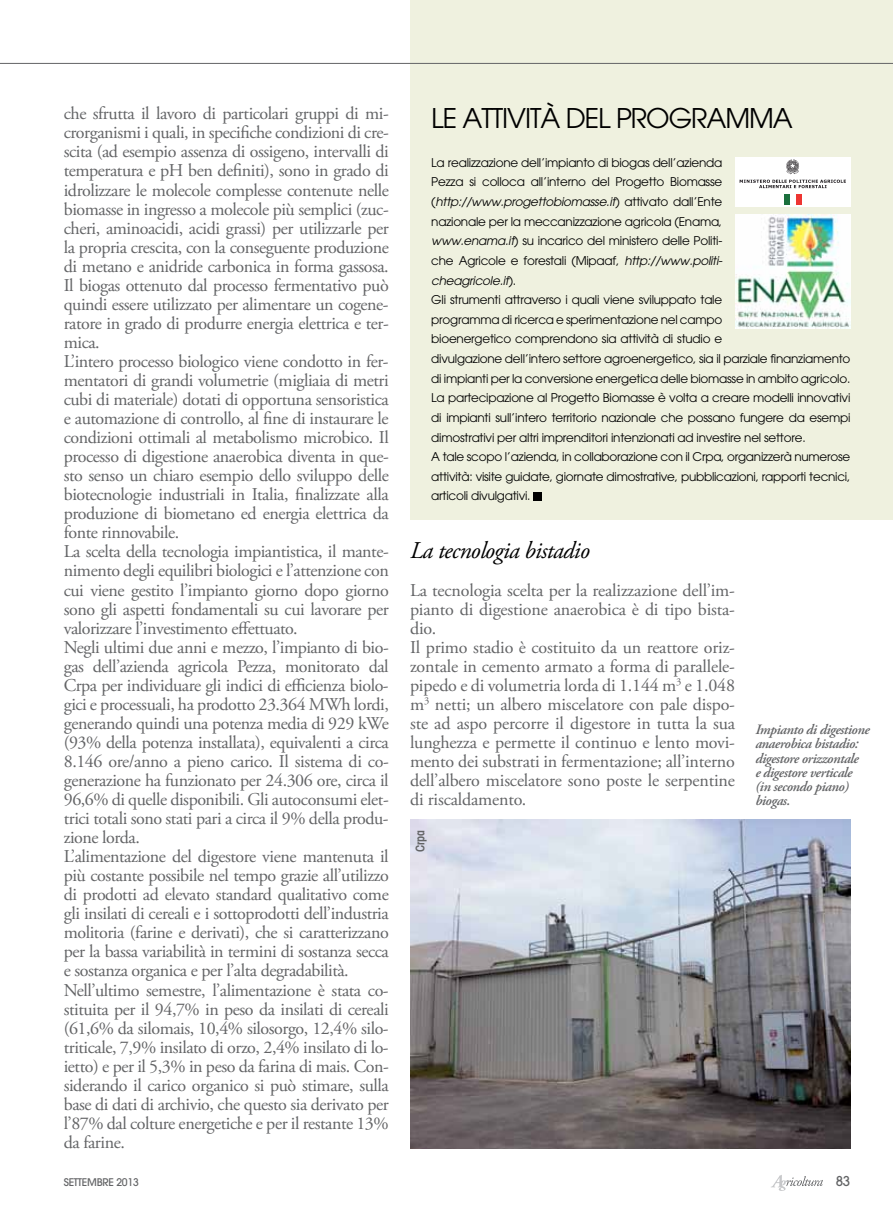
<style>
.page{position:relative;width:893px;height:1212px;background:#fff}
.page>*{position:absolute;margin:0;border:0;box-sizing:border-box;transform-origin:0 0}
.t1{font:27px "Avant Garde";letter-spacing:-.04em;color:#000}
.t2{font:italic 24px "Adobe Garamond Pro";letter-spacing:-.025em;color:#000}
.t3{font:18px/19px "Adobe Garamond Pro";letter-spacing:-.025em;color:#636466}
.t4{font:italic 600 14.25px/14.2px "Adobe Garamond Pro";letter-spacing:-.03em;color:#636466}
.t5{font:500 13.5px "Avant Garde";color:#636466}
.t6{font:12px/19.6px "Avant Garde";letter-spacing:-.02em;color:#000}
.t7{font:600 condensed 12px "Avant Garde";color:#636466}
.t8{font:500 10.5px "Avant Garde";letter-spacing:-.025em;color:#636466}
.s1{font-style:italic}
</style>
<div class="page">
<div style="left:410px;top:0;width:483px;height:519px;background:#eff1df"></div>
<div style="left:533px;top:492px;width:9px;height:8px;background:#000"></div>
<img style="left:735px;top:214px;width:115px;height:115px">
<div style="left:735px;top:157px;width:115px;height:50px;background:#fff"></div>
<svg style="left:740px;top:159px;width:106px;height:29px"></svg>
<div style="left:796px;top:194px;width:5px;height:11px;background:#ee3532"></div>
<div style="left:784px;top:194px;width:6px;height:11px;background:#1b703d"></div>
<svg style="left:771px;top:1175px;width:52px;height:16px"></svg>
<hr style="left:0;top:63px;width:893px;height:1px;background:#636466">
<img style="left:410px;top:819px;width:440px;height:329px">
<p class="t3" style="left:64px;top:105px;width:327px">che sfrutta il lavoro di particolari gruppi di mi&shy;crorganismi i quali, in specifiche condizioni di cre&shy;scita (ad esempio assenza di ossigeno, intervalli di temperatura e pH ben definiti), sono in grado di idrolizzare le molecole complesse contenute nelle biomasse in ingresso a molecole più semplici (zuc&shy;cheri, aminoacidi, acidi grassi) per utilizzarle per la propria crescita, con la conseguente produzione di metano e anidride carbonica in forma gassosa.<br>Il biogas ottenuto dal processo fermentativo può quindi essere utilizzato per alimentare un cogene&shy;ratore in grado di produrre energia elettrica e ter&shy;mica.<br>L’intero processo biologico viene condotto in fer&shy;mentatori di grandi volumetrie (migliaia di metri cubi di materiale) dotati di opportuna sensoristica e automazione di controllo, al fine di instaurare le condizioni ottimali al metabolismo microbico. Il processo di digestione anaerobica diventa in que&shy;sto senso un chiaro esempio dello sviluppo delle biotecnologie industriali in Italia, finalizzate alla produzione di biometano ed energia elettrica da fonte rinnovabile.<br>La scelta della tecnologia impiantistica, il mante&shy;nimento degli equilibri biologici e l’attenzione con cui viene gestito l’impianto giorno dopo giorno sono gli aspetti fondamentali su cui lavorare per valorizzare l’investimento effettuato.<br>Negli ultimi due anni e mezzo, l’impianto di bio&shy;gas dell’azienda agricola Pezza, monitorato dal Crpa per individuare gli indici di efficienza biolo&shy;gici e processuali, ha prodotto 23.364 MWh lordi, generando quindi una potenza media di 929 kWe (93% della potenza installata), equivalenti a circa 8.146 ore/anno a pieno carico. Il sistema di co&shy;generazione ha funzionato per 24.306 ore, circa il 96,6% di quelle disponibili. Gli autoconsumi elet&shy;trici totali sono stati pari a circa il 9% della produ&shy;zione lorda.<br>L’alimentazione del digestore viene mantenuta il più costante possibile nel tempo grazie all’utilizzo di prodotti ad elevato standard qualitativo come gli insilati di cereali e i sottoprodotti dell’industria molitoria (farine e derivati), che si caratterizzano per la bassa variabilità in termini di sostanza secca e sostanza organica e per l’alta degradabilità.<br>Nell’ultimo semestre, l’alimentazione è stata co&shy;stituita per il 94,7% in peso da insilati di cereali (61,6% da silomais, 10,4% silosorgo, 12,4% silo&shy;triticale, 7,9% insilato di orzo, 2,4% insilato di lo&shy;ietto) e per il 5,3% in peso da farina di mais. Con&shy;siderando il carico organico si può stimare, sulla base di dati di archivio, che questo sia derivato per l’87% dal colture energetiche e per il restante 13% da farine.</p>
<h1 class="t1" style="left:431px;top:102px;width:259px">LE ATTIVITÀ DEL programma</h1>
<p class="t6" style="left:431px;top:153px;width:421px">La realizzazione dell’impianto di biogas dell’azienda<br>Pezza si colloca all’interno del Progetto Biomasse (<span class="s1">http://www.progettobiomasse.it</span>) attivato dall’Ente<br>nazionale per la meccanizzazione agricola (Enama,<br><span class="s1">www.enama.it</span>) su incarico del ministero delle Politi-<br>che Agricole e forestali (Mipaaf, <span class="s1">http://www.politi-<br>cheagricole.it</span>).<br>Gli strumenti attraverso i quali viene sviluppato tale<br>programma di ricerca e sperimentazione nel campo<br>bioenergetico comprendono sia attività di studio e<br>divulgazione dell’intero settore agroenergetico, sia il parziale finanziamento di impianti per la conversione energetica delle biomasse in ambito agricolo.<br>La partecipazione al Progetto Biomasse è volta a creare modelli innovativi di impianti sull’intero territorio nazionale che possano fungere da esempi dimostrativi per altri imprenditori intenzionati ad investire nel settore.<br>A tale scopo l’azienda, in collaborazione con il Crpa, organizzerà numerose attività: visite guidate, giornate dimostrative, pubblicazioni, rapporti tecnici, articoli divulgativi.</p>
<h2 class="t2" style="left:410px;top:535px;width:181px">La tecnologia bistadio</h2>
<p class="t3" style="left:410px;top:581px;width:327px">La tecnologia scelta per la realizzazione dell’im&shy;pianto di digestione anaerobica è di tipo bista&shy;dio.<br>Il primo stadio è costituito da un reattore oriz&shy;zontale in cemento armato a forma di parallele&shy;pipedo e di volumetria lorda di 1.144 m<sup>3</sup> e 1.048 m<sup>3</sup> netti; un albero miscelatore con pale dispo&shy;ste ad aspo percorre il digestore in tutta la sua lunghezza e permette il continuo e lento movi&shy;mento dei substrati in fermentazione; all’interno dell’albero miscelatore sono poste le serpentine di riscaldamento.</p>
<p class="t7" style="left:413px;top:852px;width:23px;rotate:-90deg">Crpa</p>
<p class="t4" style="left:755px;top:723px;width:116px">Impianto di digestione anaerobica bistadio: digestore orizzontale<br>e digestore verticale (in secondo piano) biogas.</p>
<p class="t8" style="left:64px;top:1176px;width:77px">SETTEMBRE 2013</p>
<p class="t5" style="left:836px;top:1172px;width:16px">83</p>
</div>
